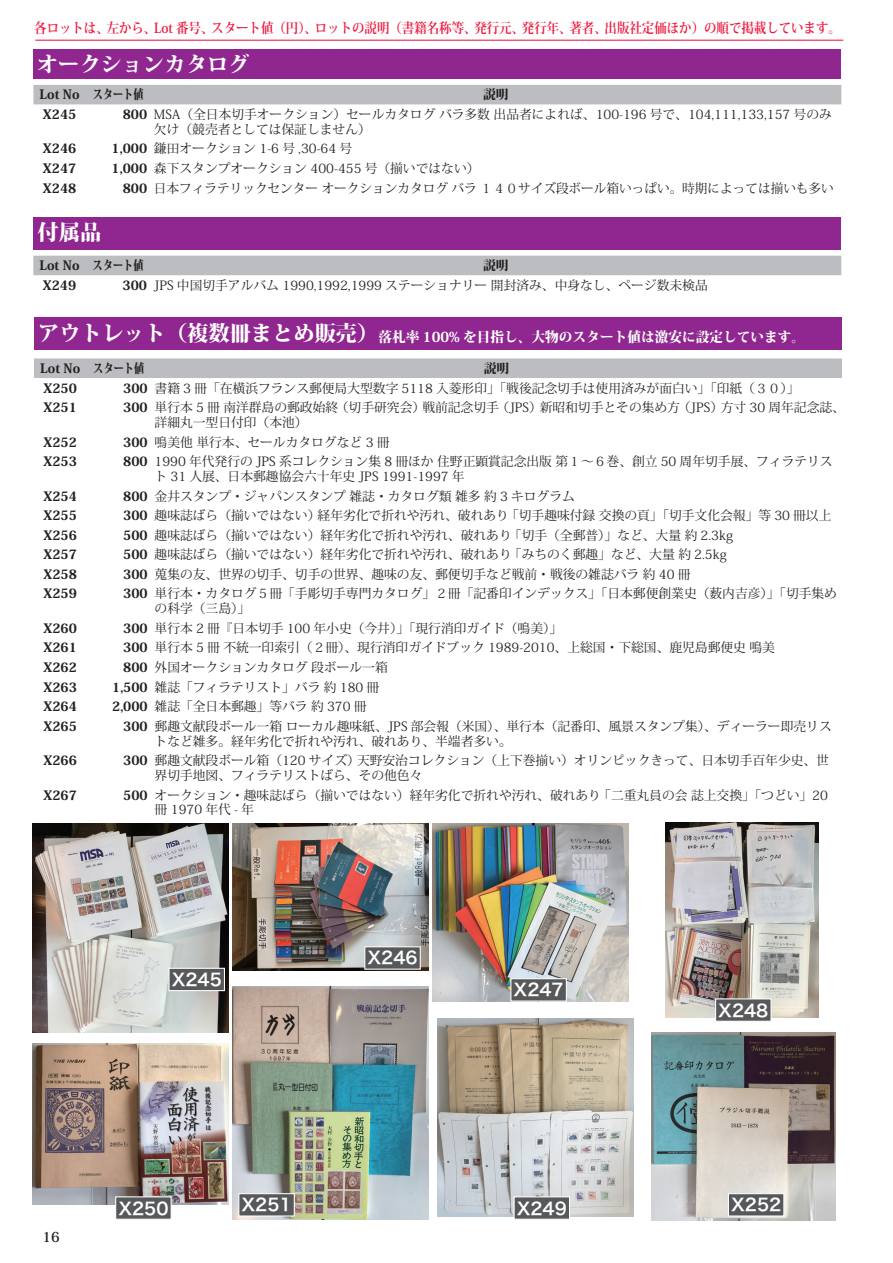
<style>
.page{position:relative;width:893px;height:1263px;background:#fff}
.page>*{position:absolute;margin:0;border:0;box-sizing:border-box;transform-origin:0 0}
.t1{font:800 21.3px "Koz Min Pro";color:#fff}
.t2{font:16.95px "Hira Kaku Pro N W6";color:#fff}
.t3{font:700 13.8px "Koz Min Pro";color:#ed1a40;scale:.9 1}
.t4{font:800 13.8px "Koz Min Pro";color:#fff}
.t5{font:700 13.8px "Koz Min Pro";color:#231f20}
.t6{font:12.75px/14.9px "Koz Min Pro";color:#231f20}
.t7{font:800 12.75px "Koz Min Pro";color:#231f20}
.s1{font-weight:800}
.s2{font-size:21.3px}
</style>
<div class="page">
<hr style="left:35px;top:40px;width:808px;height:1px;background:#ed1a40">
<div style="left:33px;top:85px;width:808px;height:19px;background:#bcbdc0"></div>
<div style="left:33px;top:256px;width:808px;height:19px;background:#bcbdc0"></div>
<div style="left:33px;top:49px;width:808px;height:30px;background:#90268f"></div>
<div style="left:33px;top:217px;width:808px;height:33px;background:#90268f"></div>
<div style="left:34px;top:318px;width:808px;height:32px;background:#90268f"></div>
<div style="left:34px;top:358px;width:808px;height:20px;background:#bcbdc0"></div>
<img style="left:33px;top:824px;width:196px;height:208px">
<img style="left:233px;top:824px;width:196px;height:147px">
<img style="left:433px;top:824px;width:196px;height:178px">
<img style="left:665px;top:823px;width:154px;height:194px">
<img style="left:438px;top:1019px;width:196px;height:197px">
<img style="left:33px;top:1043px;width:196px;height:162px">
<img style="left:233px;top:987px;width:196px;height:233px">
<img style="left:651px;top:1032px;width:184px;height:188px">
<svg style="left:168px;top:967px;width:58px;height:25px"></svg>
<svg style="left:364px;top:946px;width:57px;height:24px"></svg>
<svg style="left:510px;top:978px;width:57px;height:24px"></svg>
<svg style="left:714px;top:998px;width:58px;height:23px"></svg>
<svg style="left:513px;top:1196px;width:58px;height:23px"></svg>
<svg style="left:115px;top:1196px;width:57px;height:23px"></svg>
<svg style="left:238px;top:1192px;width:57px;height:25px"></svg>
<svg style="left:727px;top:1192px;width:58px;height:25px"></svg>
<p class="t3" style="left:34px;top:18px;width:898px">各ロットは、左から、Lot 番号、スタート値（円）、ロットの説明（書籍名称等、発行元、発行年、著者、出版社定価ほか）の順で掲載しています。</p>
<h1 class="t1" style="left:37px;top:48px;width:214px">オークションカタログ</h1>
<p class="t7" style="left:40px;top:85px;width:106px">Lot No スタート値</p>
<p class="t7" style="left:483px;top:85px;width:27px">説明</p>
<p class="t7" style="left:43px;top:105px;width:35px">X245</p>
<p class="t6" style="left:154px;top:106px;width:679px;text-indent:-31px"><span class="s1">800</span> MSA（全日本切手オークション）セールカタログ バラ多数 出品者によれば、100-196 号で、104,111,133,157 号のみ欠け（競売者としては保証しません）</p>
<p class="t7" style="left:43px;top:139px;width:35px">X246</p>
<p class="t6" style="left:112px;top:141px;width:242px"><span class="s1">1,000</span> 鎌田オークション 1-6 号 ,30-64 号</p>
<p class="t7" style="left:43px;top:159px;width:35px">X247</p>
<p class="t6" style="left:112px;top:160px;width:369px"><span class="s1">1,000</span> 森下スタンプオークション 400-455 号（揃いではない）</p>
<p class="t7" style="left:43px;top:178px;width:35px">X248</p>
<p class="t6" style="left:123px;top:180px;width:713px"><span class="s1">800</span> 日本フィラテリックセンター オークションカタログ バラ １４０サイズ段ボール箱いっぱい。時期によっては揃いも多い</p>
<h1 class="t1" style="left:38px;top:216px;width:65px">付属品</h1>
<p class="t7" style="left:40px;top:256px;width:106px">Lot No スタート値</p>
<p class="t7" style="left:483px;top:256px;width:27px">説明</p>
<p class="t7" style="left:43px;top:276px;width:35px">X249</p>
<p class="t6" style="left:123px;top:277px;width:587px"><span class="s1">300</span> JPS 中国切手アルバム 1990,1992,1999 ステーショナリー 開封済み、中身なし、ページ数未検品</p>
<p class="t4" style="left:38px;top:326px;width:768px"><span class="s2">アウトレット（複数冊まとめ販売）</span>落札率 100% を目指し、大物のスタート値は激安に設定しています。</p>
<p class="t7" style="left:40px;top:359px;width:106px">Lot No スタート値</p>
<p class="t7" style="left:484px;top:359px;width:27px">説明</p>
<p class="t7" style="left:44px;top:378px;width:35px">X250</p>
<p class="t6" style="left:123px;top:380px;width:678px"><span class="s1">300</span> 書籍 3 冊「在横浜フランス郵便局大型数字 5118 入菱形印」「戦後記念切手は使用済みが面白い」「印紙（３０）」</p>
<p class="t7" style="left:44px;top:398px;width:35px">X251</p>
<p class="t6" style="left:155px;top:400px;width:692px;text-indent:-31px"><span class="s1">300</span> 単行本 5 冊 南洋群島の郵政始終（切手研究会）戦前記念切手（JPS）新昭和切手とその集め方（JPS）方寸 30 周年記念誌、詳細丸一型日付印（本池）</p>
<p class="t7" style="left:44px;top:432px;width:35px">X252</p>
<p class="t6" style="left:123px;top:434px;width:268px"><span class="s1">300</span> 鳴美他 単行本、セールカタログなど 3 冊</p>
<p class="t7" style="left:44px;top:452px;width:35px">X253</p>
<p class="t6" style="left:155px;top:454px;width:680px;text-indent:-31px"><span class="s1">800</span> 1990 年代発行の JPS 系コレクション集 8 冊ほか 住野正顕賞記念出版 第１〜６巻、創立 50 周年切手展、フィラテリスト 31 人展、日本郵趣協会六十年史 JPS 1991-1997 年</p>
<p class="t7" style="left:44px;top:486px;width:35px">X254</p>
<p class="t6" style="left:123px;top:488px;width:453px"><span class="s1">800</span> 金井スタンプ・ジャパンスタンプ 雑誌・カタログ類 雑多 約 3 キログラム</p>
<p class="t7" style="left:44px;top:506px;width:35px">X255</p>
<p class="t6" style="left:123px;top:508px;width:710px"><span class="s1">300</span> 趣味誌ばら（揃いではない）経年劣化で折れや汚れ、破れあり 「切手趣味付録 交換の頁」「切手文化会報」等 30 冊以上</p>
<p class="t7" style="left:44px;top:526px;width:35px">X256</p>
<p class="t6" style="left:123px;top:527px;width:611px"><span class="s1">500</span> 趣味誌ばら（揃いではない）経年劣化で折れや汚れ、破れあり 「切手（全郵普）」など、大量 約 2.3kg</p>
<p class="t7" style="left:44px;top:545px;width:35px">X257</p>
<p class="t6" style="left:123px;top:547px;width:605px"><span class="s1">500</span> 趣味誌ばら（揃いではない）経年劣化で折れや汚れ、破れあり 「みちのく郵趣」など、大量 約 2.5kg</p>
<p class="t7" style="left:44px;top:565px;width:35px">X258</p>
<p class="t6" style="left:123px;top:566px;width:569px"><span class="s1">300</span> 蒐集の友、世界の切手、切手の世界、趣味の友、郵便切手など戦前・戦後の雑誌バラ 約 40 冊</p>
<p class="t7" style="left:44px;top:584px;width:35px">X259</p>
<p class="t6" style="left:155px;top:586px;width:684px;text-indent:-31px"><span class="s1">300</span> 単行本・カタログ５冊「手彫切手専門カタログ」２冊「記番印インデックス」「日本郵便創業史（薮内吉彦）」「切手集めの科学（三島）」</p>
<p class="t7" style="left:44px;top:619px;width:35px">X260</p>
<p class="t6" style="left:123px;top:620px;width:440px"><span class="s1">300</span> 単行本 2 冊『日本切手 100 年小史（今井）」「現行消印ガイド（鳴美）」</p>
<p class="t7" style="left:44px;top:638px;width:35px">X261</p>
<p class="t6" style="left:123px;top:640px;width:653px"><span class="s1">300</span> 単行本 5 冊 不統一印索引（２冊）、現行消印ガイドブック 1989-2010、上総国・下総国、鹿児島郵便史 鳴美</p>
<p class="t7" style="left:44px;top:658px;width:35px">X262</p>
<p class="t6" style="left:123px;top:659px;width:266px"><span class="s1">800</span> 外国オークションカタログ 段ボール一箱</p>
<p class="t7" style="left:44px;top:677px;width:35px">X263</p>
<p class="t6" style="left:112px;top:679px;width:269px"><span class="s1">1,500</span> 雑誌「フィラテリスト」バラ 約 180 冊</p>
<p class="t7" style="left:44px;top:697px;width:35px">X264</p>
<p class="t6" style="left:112px;top:699px;width:256px"><span class="s1">2,000</span> 雑誌「全日本郵趣」等バラ 約 370 冊</p>
<p class="t7" style="left:44px;top:716px;width:35px">X265</p>
<p class="t6" style="left:155px;top:718px;width:679px;text-indent:-31px"><span class="s1">300</span> 郵趣文献段ボール一箱 ローカル趣味紙、JPS 部会報（米国）、単行本（記番印、風景スタンプ集）、ディーラー即売リストなど雑多。経年劣化で折れや汚れ、破れあり、半端者多い。</p>
<p class="t7" style="left:44px;top:751px;width:35px">X266</p>
<p class="t6" style="left:155px;top:753px;width:676px;text-indent:-31px"><span class="s1">300</span> 郵趣文献段ボール箱（120 サイズ）天野安治コレクション（上下巻揃い）オリンピックきって、日本切手百年少史、世界切手地図、フィラテリストばら、その他色々</p>
<p class="t7" style="left:44px;top:785px;width:35px">X267</p>
<p class="t6" style="left:155px;top:787px;width:675px;text-indent:-31px"><span class="s1">500</span> オークション・趣味誌ばら（揃いではない）経年劣化で折れや汚れ、破れあり 「二重丸員の会 誌上交換」「つどい」20冊 1970 年代 - 年</p>
<h2 class="t2" style="left:172px;top:964px;width:52px">X245</h2>
<h2 class="t2" style="left:367px;top:943px;width:52px">X246</h2>
<h2 class="t2" style="left:514px;top:975px;width:52px">X247</h2>
<h2 class="t2" style="left:718px;top:995px;width:52px">X248</h2>
<p class="t5" style="left:42px;top:1227px;width:19px">16</p>
<h2 class="t2" style="left:118px;top:1193px;width:52px">X250</h2>
<h2 class="t2" style="left:241px;top:1189px;width:52px">X251</h2>
<h2 class="t2" style="left:517px;top:1193px;width:52px">X249</h2>
<h2 class="t2" style="left:731px;top:1189px;width:52px">X252</h2>
</div>
